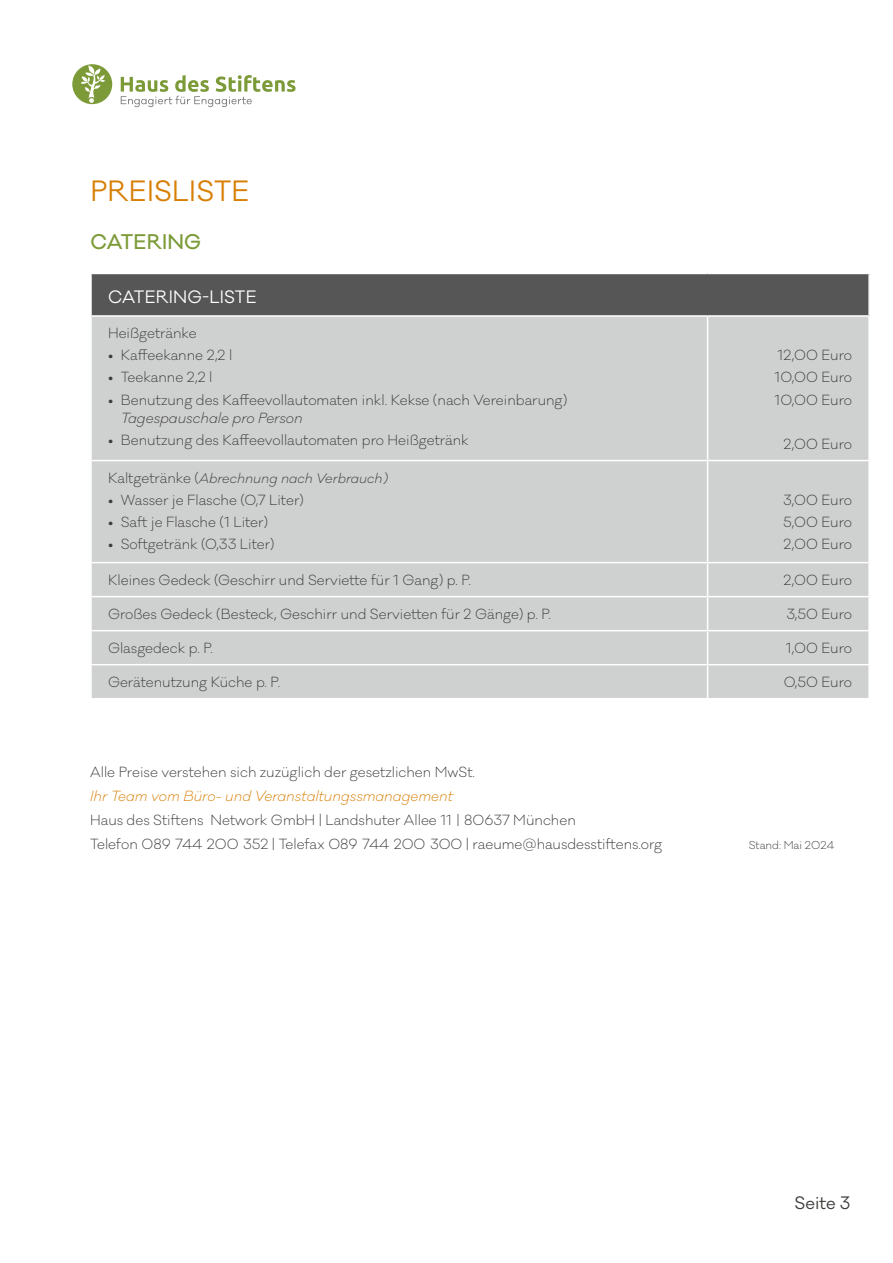
<style>
.page{position:relative;width:893px;height:1263px;background:#fff}
.page>*{position:absolute;margin:0;border:0;box-sizing:border-box;transform-origin:0 0}
.t1{font:27px "Galano Classic";letter-spacing:.01em;color:#d87f05}
.t2{font:500 19.5px "Galano Classic";letter-spacing:.01em;color:#7c9b38}
.t3{font:16.5px "Galano Classic";letter-spacing:.01em;color:#fff}
.t4{font:16.5px "Galano Classic";color:#3b3b3a}
.t5{font:300 13.5px/22.2px "Galano Classic";color:#3b3b3a;text-align:justify}
.t6{font:italic 300 13.5px "Galano Classic";color:#d87f05}
.t7{font:italic 300 13.5px "Galano Classic";color:#3b3b3a}
.t8{font:italic 300 12.75px "Galano Classic";color:#3b3b3a}
.t9{font:300 10.5px "Galano Classic";color:#3b3b3a}
.s1{font-style:normal;font-size:13.5px}
</style>
<div class="page">
<div style="left:91px;top:273px;width:778px;height:43px;background:#565656"></div>
<div style="left:92px;top:317px;width:776px;height:381px;background:#cfd0d0"></div>
<hr style="left:90px;top:273px;width:618px;height:1px;background:#fff">
<hr style="left:90px;top:274px;width:2px;height:41px;background:#fff">
<hr style="left:708px;top:273px;width:162px;height:1px;background:#fff">
<hr style="left:868px;top:274px;width:2px;height:41px;background:#fff">
<hr style="left:707px;top:317px;width:1px;height:143px;background:#fff">
<hr style="left:90px;top:460px;width:618px;height:1px;background:#fff">
<hr style="left:708px;top:460px;width:162px;height:1px;background:#fff">
<hr style="left:707px;top:461px;width:1px;height:101px;background:#fff">
<hr style="left:90px;top:562px;width:618px;height:1px;background:#fff">
<hr style="left:708px;top:562px;width:162px;height:1px;background:#fff">
<hr style="left:707px;top:563px;width:1px;height:33px;background:#fff">
<hr style="left:90px;top:596px;width:618px;height:1px;background:#fff">
<hr style="left:708px;top:596px;width:162px;height:1px;background:#fff">
<hr style="left:707px;top:597px;width:1px;height:33px;background:#fff">
<hr style="left:90px;top:630px;width:618px;height:1px;background:#fff">
<hr style="left:708px;top:630px;width:162px;height:1px;background:#fff">
<hr style="left:707px;top:631px;width:1px;height:33px;background:#fff">
<hr style="left:90px;top:664px;width:618px;height:1px;background:#fff">
<hr style="left:708px;top:664px;width:162px;height:1px;background:#fff">
<hr style="left:707px;top:665px;width:1px;height:33px;background:#fff">
<hr style="left:90px;top:315px;width:618px;height:2px;background:#fff">
<hr style="left:708px;top:315px;width:162px;height:2px;background:#fff">
<svg style="left:121px;top:75px;width:175px;height:32px"></svg>
<svg style="left:72px;top:64px;width:40px;height:40px"></svg>
<h1 class="t1" style="left:90px;top:173px;width:160px">PREISLISTE</h1>
<h2 class="t2" style="left:90px;top:229px;width:112px">CATERING</h2>
<p class="t3" style="left:108px;top:286px;width:150px">CATERING-LISTE</p>
<p class="t5" style="left:108px;top:322px;width:90px">Heißgetränke</p>
<p class="t5" style="left:108px;top:344px;width:126px">• Kaffeekanne 2,2 l</p>
<p class="t5" style="left:108px;top:367px;width:106px">• Teekanne 2,2 l</p>
<p class="t5" style="left:108px;top:389px;width:461px">• Benutzung des Kaffeevollautomaten inkl. Kekse (nach Vereinbarung)</p>
<p class="t7" style="left:121px;top:409px;width:183px">Tagespauschale pro Person</p>
<p class="t5" style="left:108px;top:429px;width:362px">• Benutzung des Kaffeevollautomaten pro Heißgetränk</p>
<p class="t8" style="left:108px;top:470px;width:281px"><span class="s1">Kaltgetränke (</span>Abrechnung nach Verbrauch)</p>
<p class="t5" style="left:108px;top:489px;width:197px">• Wasser je Flasche (0,7 Liter)</p>
<p class="t5" style="left:108px;top:511px;width:162px">• Saft je Flasche (1 Liter)</p>
<p class="t5" style="left:108px;top:533px;width:168px">• Softgetränk (0,33 Liter)</p>
<p class="t5" style="left:775px;top:344px;width:79px">12,00 Euro 10,00 Euro 10,00 Euro</p>
<p class="t5" style="left:783px;top:433px;width:70px">2,00 Euro</p>
<p class="t5" style="left:783px;top:489px;width:71px">3,00 Euro 5,00 Euro 2,00 Euro</p>
<p class="t5" style="left:108px;top:569px;width:364px">Kleines Gedeck (Geschirr und Serviette für 1 Gang) p. P.</p>
<p class="t5" style="left:783px;top:569px;width:70px">2,00 Euro</p>
<p class="t5" style="left:108px;top:603px;width:445px">Großes Gedeck (Besteck, Geschirr und Servietten für 2 Gänge) p. P.</p>
<p class="t5" style="left:786px;top:603px;width:67px">3,50 Euro</p>
<p class="t5" style="left:108px;top:637px;width:107px">Glasgedeck p. P.</p>
<p class="t5" style="left:786px;top:637px;width:68px">1,00 Euro</p>
<p class="t5" style="left:108px;top:671px;width:174px">Gerätenutzung Küche p. P.</p>
<p class="t5" style="left:784px;top:671px;width:70px">0,50 Euro</p>
<p class="t5" style="left:90px;top:761px;width:386px">Alle Preise verstehen sich zuzüglich der gesetzlichen MwSt.</p>
<p class="t6" style="left:90px;top:787px;width:364px">Ihr Team vom Büro- und Veranstaltungssmanagement</p>
<p class="t5" style="left:90px;top:808px;width:574px;line-height:24px">Haus des Stiftens Network GmbH | Landshuter Allee 11 | 80637 München<br>Telefon 089 744 200 352 | Telefax 089 744 200 300 | raeume@hausdesstiftens.org</p>
<p class="t9" style="left:749px;top:838px;width:87px">Stand: Mai 2024</p>
<p class="t4" style="left:795px;top:1192px;width:57px">Seite 3</p>
</div>
